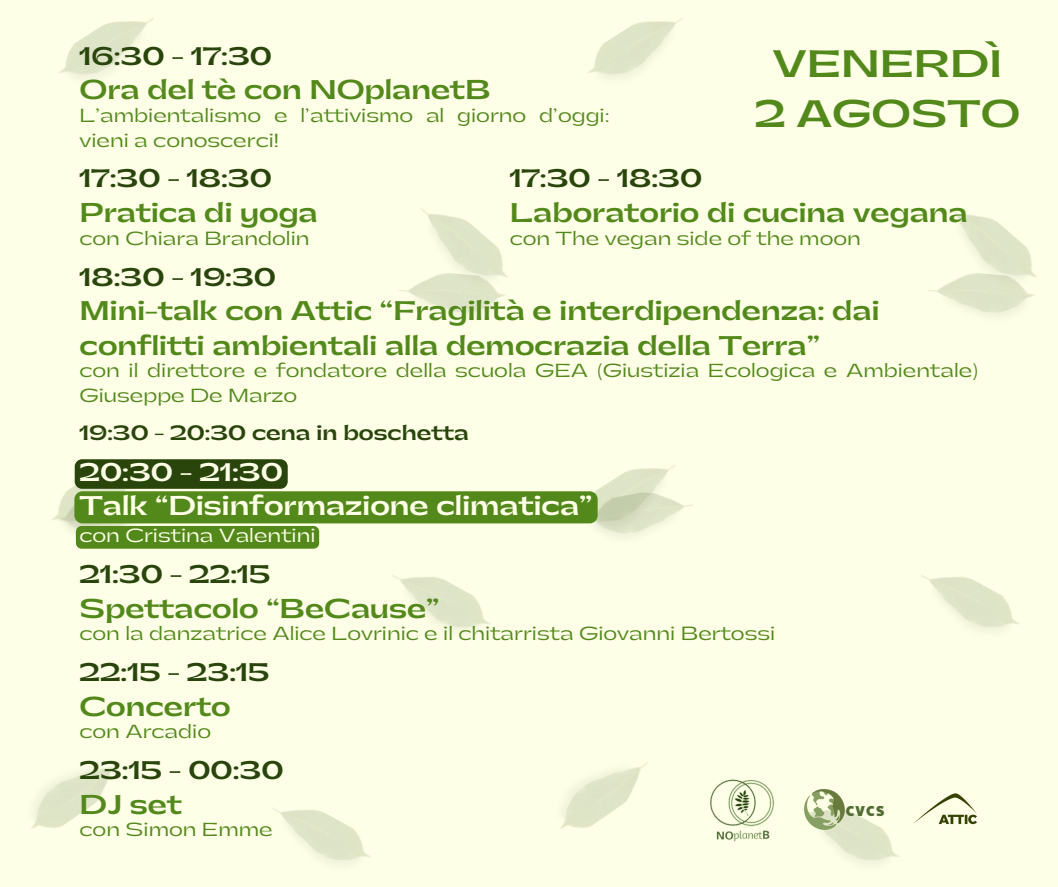
<style>
.page{position:relative;width:1058px;height:887px;background:#fff}
.page>*{position:absolute;margin:0;border:0;box-sizing:border-box;transform-origin:0 0}
.t1{font:700 36px/49.5px "Gatwick";color:#53891b;text-align:center}
.t2{font:700 25.5px/34.8px "Gatwick";color:#53891b}
.t3{font:700 25.5px "Gatwick";color:#fdffe7}
.t4{font:700 24px "Gatwick";color:#29450c}
.t5{font:700 24px "Gatwick";color:#fdffe7}
.t6{font:700 19.5px "Gatwick";color:#29450c}
.t7{font:18px/24.8px "Gatwick";color:#53891b}
.t8{font:18px "Gatwick";color:#fdffe7}
.t9{font:14.1px "Paytone One";color:#516d33}
</style>
<div class="page">
<div style="left:0;top:0;width:1058px;height:886px;background:#fdffe7"></div>
<img style="left:59px;top:18px;width:95px;height:59px">
<img style="left:420px;top:208px;width:83px;height:61px">
<img style="left:399px;top:269px;width:109px;height:46px">
<img style="left:52px;top:486px;width:110px;height:63px">
<img style="left:392px;top:575px;width:98px;height:55px">
<img style="left:272px;top:807px;width:98px;height:56px">
<img style="left:31px;top:762px;width:88px;height:67px">
<img style="left:588px;top:18px;width:95px;height:59px">
<img style="left:949px;top:208px;width:83px;height:61px">
<img style="left:928px;top:269px;width:109px;height:46px">
<img style="left:569px;top:465px;width:122px;height:71px">
<img style="left:921px;top:575px;width:98px;height:55px">
<img style="left:801px;top:807px;width:98px;height:56px">
<img style="left:560px;top:762px;width:88px;height:67px">
<img style="left:913px;top:793px;width:64px;height:32px">
<img style="left:710px;top:779px;width:65px;height:63px">
<img style="left:803px;top:789px;width:42px;height:42px">
<svg style="left:74px;top:459px;width:523px;height:64px"></svg>
<div style="left:76px;top:526px;width:243px;height:22px;background:#53891b;border-radius:6px"></div>
<h1 class="t4" style="left:79px;top:44px;width:194px">16:30 - 17:30</h1>
<h2 class="t2" style="left:79px;top:73px;width:412px">Ora del tè con NOplanetB</h2>
<h2 class="t7" style="left:79px;top:103px;width:531px">L’ambientalismo e l’attivismo al giorno d’oggi: vieni a conoscerci!</h2>
<p class="t1" style="left:754px;top:40px;width:267px">VENERDÌ<br>2 AGOSTO</p>
<p class="t4" style="left:79px;top:167px;width:194px">17:30 - 18:30</p>
<p class="t2" style="left:79px;top:196px;width:240px">Pratica di yoga</p>
<h2 class="t7" style="left:79px;top:226px;width:231px">con Chiara Brandolin</h2>
<h2 class="t4" style="left:79px;top:265px;width:198px">18:30 - 19:30</h2>
<p class="t4" style="left:509px;top:167px;width:194px">17:30 - 18:30</p>
<p class="t2" style="left:509px;top:196px;width:459px">Laboratorio di cucina vegana</p>
<p class="t7" style="left:509px;top:226px;width:353px">con The vegan side of the moon</p>
<h4 class="t2" style="left:79px;top:294px;width:801px">Mini-talk con Attic “Fragilità e interdipendenza: dai conflitti ambientali alla democrazia della Terra”</h4>
<h4 class="t7" style="left:79px;top:359px;width:900px">con il direttore e fondatore della scuola GEA (Giustizia Ecologica e Ambientale)<br>Giuseppe De Marzo</h4>
<h3 class="t6" style="left:79px;top:423px;width:391px">19:30 - 20:30 cena in boschetta</h3>
<p class="t5" style="left:79px;top:460px;width:205px">20:30 - 21:30</p>
<p class="t3" style="left:79px;top:493px;width:514px">Talk “Disinformazione climatica”</p>
<p class="t8" style="left:79px;top:527px;width:237px">con Cristina Valentini</p>
<p class="t4" style="left:79px;top:562px;width:192px">21:30 - 22:15</p>
<p class="t2" style="left:79px;top:592px;width:361px">Spettacolo “BeCause”</p>
<p class="t7" style="left:79px;top:622px;width:697px">con la danzatrice Alice Lovrinic e il chitarrista Giovanni Bertossi</p>
<h2 class="t4" style="left:79px;top:660px;width:191px">22:15 - 23:15</h2>
<h2 class="t2" style="left:79px;top:689px;width:153px">Concerto</h2>
<h4 class="t7" style="left:79px;top:720px;width:133px">con Arcadio</h4>
<h2 class="t4" style="left:80px;top:758px;width:205px">23:15 - 00:30</h2>
<h2 class="t2" style="left:80px;top:787px;width:104px">DJ set</h2>
<h4 class="t7" style="left:80px;top:817px;width:195px">con Simon Emme</h4>
<p class="t9" style="left:845px;top:799px;width:40px">CVCS</p>
</div>
